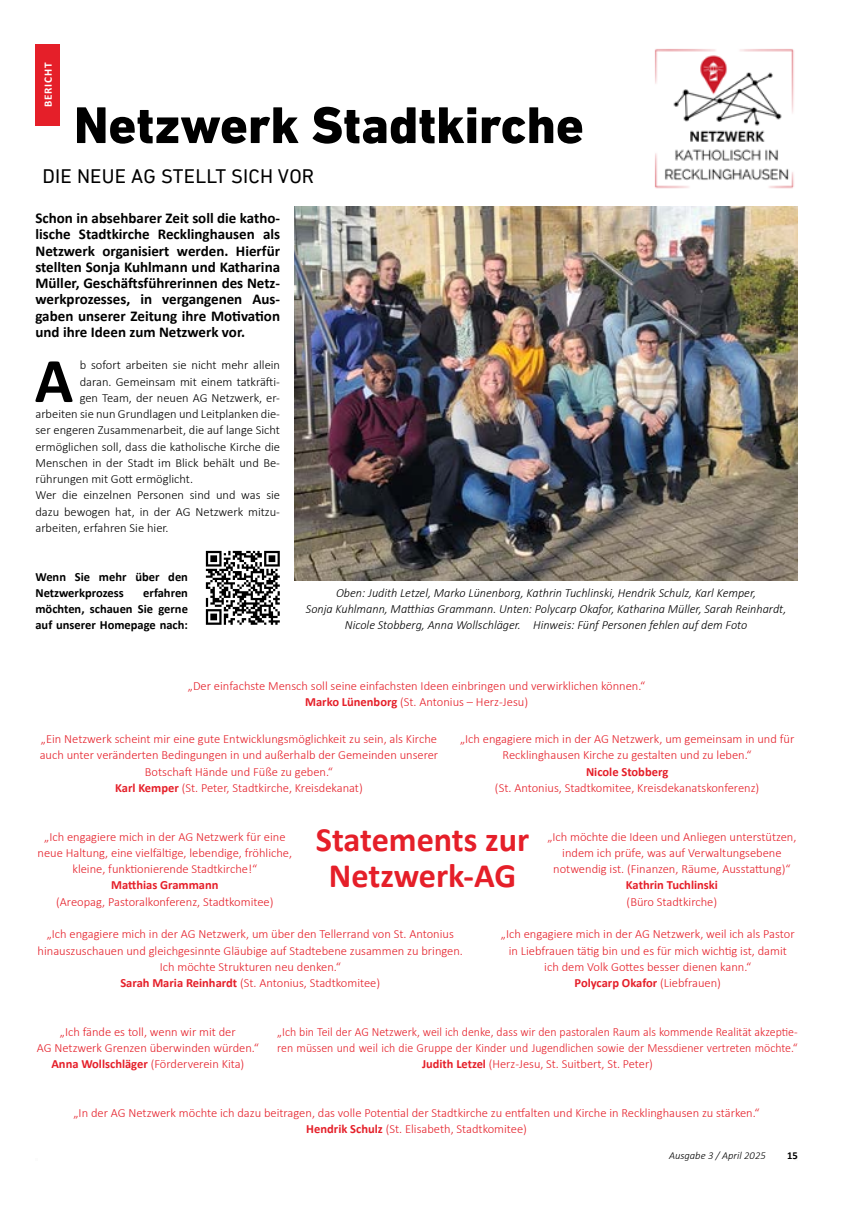
<style>
.page{position:relative;width:851px;height:1205px;background:#fff}
.page>*{position:absolute;margin:0;border:0;box-sizing:border-box;transform-origin:0 0}
.t1{font:700 63.75px "Calibri";color:#000}
.t2{font:800 52.5px "DIN Next LT Pro";color:#000}
.t3{font:700 34.25px/36.5px "Calibri";color:#e51f29;text-align:center}
.t4{font:20px "DIN Next LT Pro";letter-spacing:.01em;color:#000}
.t5{font:700 15px/16.2px "Calibri";color:#000;text-align:justify}
.t6{font:300 12.5px/16.2px "Calibri";color:#e51f29;text-align:center}
.t7{font:300 12.5px "Calibri";color:#000}
.t8{font:italic 300 12.5px/16.2px "Calibri";color:#000;text-align:center}
.t9{font:300 12.5px/16.2px "Calibri";color:#e51f29;text-align:center;scale:.95 1}
.t10{font:700 12.5px/16.2px "Calibri";color:#000}
.t11{font:700 12.5px "Calibri";color:#e51f29}
.t12{font:700 11.25px "Calibri";letter-spacing:.08em;color:#fff}
.t13{font:italic 300 10.62px "Calibri";color:#000}
.t14{font:700 10.62px "Calibri";color:#000}
.s1{font-weight:700}
</style>
<div class="page">
<div style="left:35px;top:44px;width:25px;height:82px;background:#e51f29"></div>
<img style="left:654px;top:49px;width:140px;height:140px">
<img style="left:294px;top:207px;width:503px;height:374px">
<img style="left:205px;top:550px;width:75px;height:75px">
<p class="t12" style="left:40px;top:107px;width:47px;rotate:-90deg">BERICHT</p>
<h2 class="t2" style="left:74px;top:94px;width:511px">Netzwerk Stadtkirche</h2>
<h3 class="t4" style="left:43px;top:165px;width:273px">DIE NEUE AG STELLT SICH VOR</h3>
<p class="t5" style="left:35px;top:210px;width:246px">Schon in absehbarer Zeit soll die katho&shy;lische Stadtkirche Recklinghausen als Netzwerk organisiert werden. Hierfür stellten Sonja Kuhlmann und Katharina Müller, Geschäftsführerinnen des Netz&shy;werkprozesses, in vergangenen Aus&shy;gaben unserer Zeitung ihre Motivation und ihre Ideen zum Netzwerk vor.</p>
<h1 class="t1" style="left:35px;top:336px;width:40px">A</h1>
<p class="t7" style="left:80px;top:357px;width:202px">b sofort arbeiten sie nicht mehr allein</p>
<p class="t7" style="left:80px;top:374px;width:202px">daran. Gemeinsam mit einem tatkräfti-</p>
<p class="t7" style="left:80px;top:390px;width:202px">gen Team, der neuen AG Netzwerk, er-</p>
<p class="t7" style="left:35px;top:406px;width:246px">arbeiten sie nun Grundlagen und Leitplanken die-</p>
<p class="t7" style="left:35px;top:422px;width:246px">ser engeren Zusammenarbeit, die auf lange Sicht</p>
<p class="t7" style="left:35px;top:439px;width:246px">ermöglichen soll, dass die katholische Kirche die</p>
<p class="t7" style="left:35px;top:455px;width:246px">Menschen in der Stadt im Blick behält und Be-</p>
<p class="t7" style="left:35px;top:471px;width:159px">rührungen mit Gott ermöglicht.</p>
<p class="t7" style="left:35px;top:487px;width:246px">Wer die einzelnen Personen sind und was sie</p>
<p class="t7" style="left:35px;top:504px;width:246px">dazu bewogen hat, in der AG Netzwerk mitzu-</p>
<p class="t7" style="left:35px;top:520px;width:134px">arbeiten, erfahren Sie hier.</p>
<p class="t10" style="left:35px;top:568px;width:154px">Wenn Sie mehr über den<br>Netzwerkprozess</p>
<p class="t10" style="left:35px;top:584px;width:154px;text-align:justify;text-indent:108px">erfahren möchten, schauen Sie gerne auf unserer Homepage nach:</p>
<p class="t8" style="left:306px;top:584px;width:482px">Oben: Judith Letzel, Marko Lünenborg, Kathrin Tuchlinski, Hendrik Schulz, Karl Kemper,<br>Sonja Kuhlmann, Matthias Grammann. Unten: Polycarp Okafor, Katharina Müller, Sarah Reinhardt,<br>Nicole Stobberg, Anna Wollschläger. Hinweis: Fünf Personen fehlen auf dem Foto</p>
<p class="t6" style="left:188px;top:678px;width:459px">„Der einfachste Mensch soll seine einfachsten Ideen einbringen und verwirklichen können.“<br><span class="s1">Marko Lünenborg</span> (St. Antonius – Herz-Jesu)</p>
<p class="t6" style="left:40px;top:731px;width:400px">„Ein Netzwerk scheint mir eine gute Entwicklungsmöglichkeit zu sein, als Kirche auch unter veränderten Bedingungen in und außerhalb der Gemeinden unserer Botschaft Hände und Füße zu geben.“<br><span class="s1">Karl Kemper</span> (St. Peter, Stadtkirche, Kreisdekanat)</p>
<p class="t6" style="left:460px;top:731px;width:336px">„Ich engagiere mich in der AG Netzwerk, um gemeinsam in und für<br>Recklinghausen Kirche zu gestalten und zu leben.“</p>
<p class="t11" style="left:586px;top:763px;width:84px">Nicole Stobberg</p>
<p class="t6" style="left:495px;top:779px;width:266px">(St. Antonius, Stadtkomitee, Kreisdekanatskonferenz)</p>
<h3 class="t3" style="left:316px;top:821px;width:215px">Statements zur<br>Netzwerk-AG</h3>
<p class="t6" style="left:38px;top:828px;width:256px">„Ich engagiere mich in der AG Netzwerk für eine neue Haltung, eine vielfältige, lebendige, fröhliche, kleine, funktionierende Stadtkirche!“</p>
<p class="t11" style="left:111px;top:876px;width:109px">Matthias Grammann</p>
<p class="t6" style="left:56px;top:893px;width:219px">(Areopag, Pastoralkonferenz, Stadtkomitee)</p>
<p class="t6" style="left:38px;top:926px;width:427px">„Ich engagiere mich in der AG Netzwerk, um über den Tellerrand von St. Antonius hinauszuschauen und gleichgesinnte Gläubige auf Stadtebene zusammen zu bringen.<br>Ich möchte Strukturen neu denken.“<br><span class="s1">Sarah Maria Reinhardt</span> (St. Antonius, Stadtkomitee)</p>
<p class="t6" style="left:547px;top:828px;width:251px">„Ich möchte die Ideen und Anliegen unterstützen, indem ich prüfe, was auf Verwaltungsebene notwendig ist. (Finanzen, Räume, Ausstattung)“</p>
<p class="t11" style="left:626px;top:876px;width:93px">Kathrin Tuchlinski</p>
<p class="t6" style="left:626px;top:893px;width:92px">(Büro Stadtkirche)</p>
<p class="t6" style="left:501px;top:926px;width:295px">„Ich engagiere mich in der AG Netzwerk, weil ich als Pastor in Liebfrauen tätig bin und es für mich wichtig ist, damit ich dem Volk Gottes besser dienen kann.“<br><span class="s1">Polycarp Okafor</span> (Liebfrauen)</p>
<p class="t6" style="left:37px;top:1023px;width:223px">„Ich fände es toll, wenn wir mit der<br>AG Netzwerk Grenzen überwinden würden.“<br><span class="s1">Anna Wollschläger</span> (Förderverein Kita)</p>
<p class="t9" style="left:277px;top:1023px;width:549px">„Ich bin Teil der AG Netzwerk, weil ich denke, dass wir den pastoralen Raum als kommende Realität akzeptie&shy;ren müssen und weil ich die Gruppe der Kinder und Jugendlichen sowie der Messdiener vertreten möchte.“<br><span class="s1">Judith Letzel</span> (Herz-Jesu, St. Suitbert, St. Peter)</p>
<p class="t6" style="left:73px;top:1104px;width:687px">„In der AG Netzwerk möchte ich dazu beitragen, das volle Potential der Stadtkirche zu entfalten und Kirche in Recklinghausen zu stärken.“<br><span class="s1">Hendrik Schulz</span> (St. Elisabeth, Stadtkomitee)</p>
<p class="t13" style="left:669px;top:1149px;width:98px">Ausgabe 3 / April 2025</p>
<p class="t14" style="left:786px;top:1148px;width:12px">15</p>
</div>
